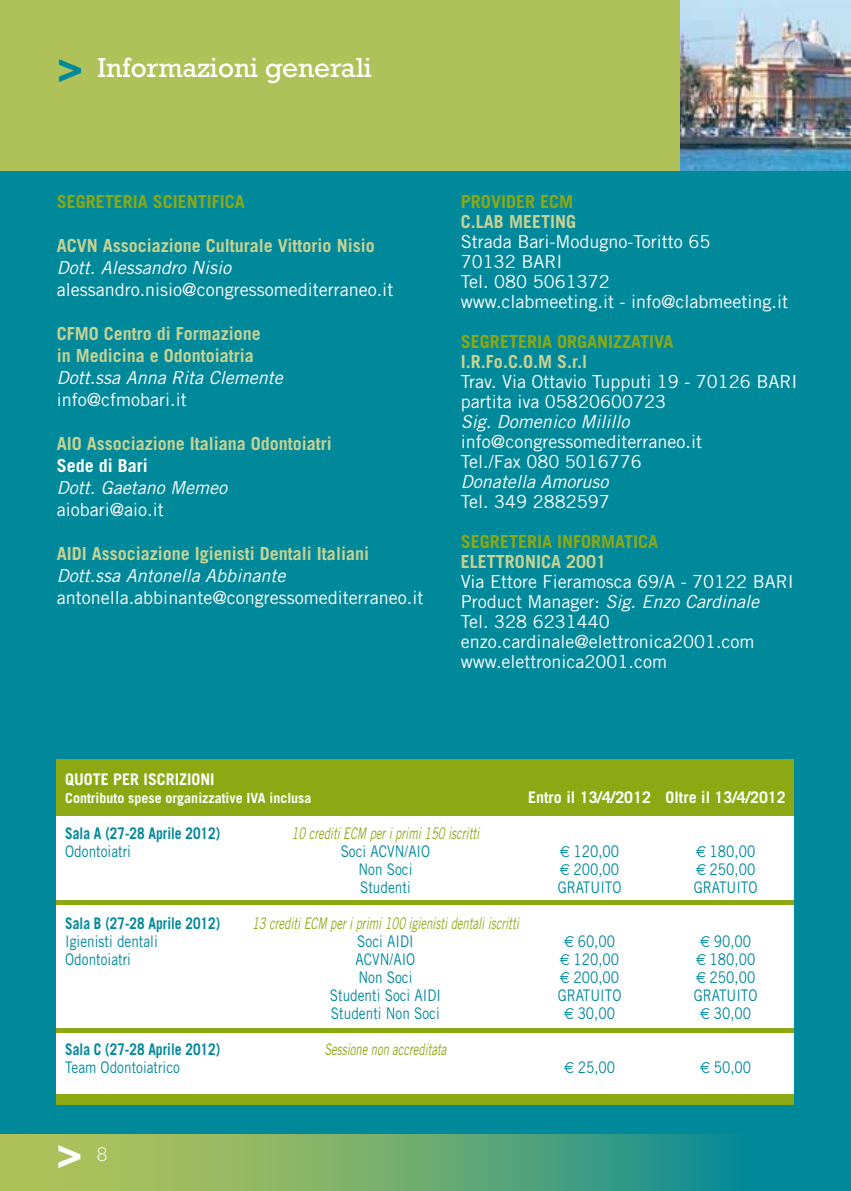
<style>
.page{position:relative;width:851px;height:1191px;background:#fff}
.page>*{position:absolute;margin:0;border:0;box-sizing:border-box;transform-origin:0 0}
.t1{font:700 40px "Rockwell";color:#fff}
.t2{font:28px "Rockwell";color:#fff}
.t3{font:18px/20px "Trade Gothic";color:#fff}
.t4{font:700 18px/22px "Trade Gothic";color:#c7d292}
.t5{font:italic 18px "Trade Gothic";color:#fff}
.t6{font:700 18px "Trade Gothic";color:#8ca914}
.t7{font:700 18px "Trade Gothic";color:#fff}
.t8{font:16px "Trade Gothic";color:#00889b;scale:.85 1}
.t9{font:italic 16px "Trade Gothic";color:#8ca914;scale:.7 1}
.t10{font:700 16px "Trade Gothic";color:#00889b;scale:.85 1}
.t11{font:700 16px "Trade Gothic";color:#fff}
.t12{font:italic 16px "Trade Gothic";color:#8ca914;scale:.7 1}
.t13{font:700 14px "Trade Gothic";color:#fff}
.s1{font-weight:700;font-size:40px;color:#00889b}
.s2{font-style:italic}
.s3{font-family:"Euro Sans"}
</style>
<div class="page">
<hr style="left:850px;top:0;width:1px;height:170px;background:#afc25a">
<div style="left:0;top:0;width:850px;height:1139px;background:#00889b"></div>
<div style="left:57px;top:758px;width:737px;height:346px;background:#8ca914"></div>
<div style="left:57px;top:816px;width:737px;height:83px;background:#fff"></div>
<div style="left:57px;top:905px;width:737px;height:123px;background:#fff"></div>
<div style="left:57px;top:1033px;width:737px;height:60px;background:#fff"></div>
<div style="left:0;top:0;width:680px;height:170px;background:#afc25a"></div>
<img style="left:680px;top:0;width:170px;height:170px">
<hr style="left:850px;top:1134px;width:1px;height:57px;background:#00889b">
<div style="left:0;top:1134px;width:850px;height:57px;background:#00889b"></div>
<svg style="left:0;top:1134px;width:725px;height:57px;background:#72ad6f"></svg>
<h2 class="t2" style="left:57px;top:51px;width:317px"><span class="s1">&gt;</span> Informazioni generali</h2>
<p class="t6" style="left:57px;top:191px;width:190px">SEGRETERIA SCIENTIFICA</p>
<p class="t4" style="left:57px;top:234px;width:319px">ACVN Associazione Culturale Vittorio Nisio</p>
<p class="t5" style="left:57px;top:257px;width:176px">Dott. Alessandro Nisio</p>
<p class="t3" style="left:57px;top:279px;width:338px">alessandro.nisio@congressomediterraneo.it</p>
<p class="t4" style="left:57px;top:322px;width:206px">CFMO Centro di Formazione in Medicina e Odontoiatria</p>
<p class="t5" style="left:57px;top:367px;width:227px">Dott.ssa Anna Rita Clemente</p>
<p class="t3" style="left:57px;top:389px;width:131px">info@cfmobari.it</p>
<p class="t4" style="left:57px;top:432px;width:277px">AIO Associazione Italiana Odontoiatri</p>
<p class="t7" style="left:57px;top:455px;width:93px">Sede di Bari</p>
<p class="t5" style="left:57px;top:477px;width:172px">Dott. Gaetano Memeo</p>
<p class="t3" style="left:57px;top:499px;width:108px">aiobari@aio.it</p>
<p class="t4" style="left:57px;top:542px;width:314px">AIDI Associazione Igienisti Dentali Italiani</p>
<p class="t5" style="left:57px;top:565px;width:230px">Dott.ssa Antonella Abbinante</p>
<p class="t3" style="left:57px;top:587px;width:368px">antonella.abbinante@congressomediterraneo.it</p>
<p class="t6" style="left:461px;top:191px;width:114px">PROVIDER ECM</p>
<p class="t4" style="left:461px;top:210px;width:117px">C.LAB MEETING</p>
<p class="t3" style="left:461px;top:231px;width:328px">Strada Bari-Modugno-Toritto 65<br>70132 BARI<br>Tel. 080 5061372<br>www.clabmeeting.it - info@clabmeeting.it</p>
<p class="t6" style="left:461px;top:331px;width:214px">SEGRETERIA ORGANIZZATIVA</p>
<p class="t4" style="left:461px;top:350px;width:128px">I.R.Fo.C.O.M S.r.l</p>
<p class="t3" style="left:461px;top:371px;width:338px">Trav. Via Ottavio Tupputi 19 - 70126 BARI partita iva 05820600723</p>
<p class="t5" style="left:461px;top:411px;width:170px">Sig. Domenico Milillo</p>
<p class="t3" style="left:461px;top:431px;width:242px">info@congressomediterraneo.it<br>Tel./Fax 080 5016776</p>
<p class="t5" style="left:461px;top:471px;width:149px">Donatella Amoruso</p>
<p class="t3" style="left:461px;top:491px;width:150px">Tel. 349 2882597</p>
<p class="t6" style="left:461px;top:531px;width:199px">SEGRETERIA INFORMATICA</p>
<p class="t4" style="left:461px;top:550px;width:147px">ELETTRONICA 2001</p>
<p class="t3" style="left:461px;top:571px;width:334px">Via Ettore Fieramosca 69/A - 70122 BARI<br>Product Manager: <span class="s2">Sig. Enzo Cardinale<br></span>Tel. 328 6231440 enzo.cardinale@elettronica2001.com www.elettronica2001.com</p>
<p class="t11" style="left:65px;top:769px;width:19px">Quote</p>
<p class="t11" style="left:113px;top:769px;width:10px">per</p>
<p class="t11" style="left:143px;top:769px;width:8px">iscrizioni</p>
<p class="t13" style="left:65px;top:789px;width:248px">Contributo spese organizzative IVA inclusa</p>
<p class="t11" style="left:528px;top:787px;width:259px">Entro il 13/4/2012 Oltre il 13/4/2012</p>
<p class="t10" style="left:65px;top:823px;width:184px">Sala A (27-28 Aprile 2012)</p>
<p class="t9" style="left:291px;top:823px;width:274px">10 creditiECM periprimi150 iscritti</p>
<p class="t8" style="left:65px;top:841px;width:79px">Odontoiatri</p>
<p class="t8" style="left:340px;top:841px;width:107px">Soci ACVN/AIO</p>
<p class="t8" style="left:560px;top:841px;width:71px"><span class="s3">€</span> 120,00</p>
<p class="t8" style="left:696px;top:841px;width:71px"><span class="s3">€</span> 180,00</p>
<p class="t8" style="left:358px;top:859px;width:65px">Non Soci</p>
<p class="t8" style="left:560px;top:859px;width:71px"><span class="s3">€</span> 200,00</p>
<p class="t8" style="left:696px;top:859px;width:71px"><span class="s3">€</span> 250,00</p>
<p class="t8" style="left:360px;top:877px;width:61px">Studenti</p>
<p class="t8" style="left:557px;top:877px;width:76px">GRATUITO</p>
<p class="t8" style="left:693px;top:877px;width:76px">GRATUITO</p>
<p class="t10" style="left:65px;top:913px;width:184px">Sala B (27-28 Aprile 2012)</p>
<p class="t9" style="left:252px;top:913px;width:387px">13 creditiECM periprimi100 igienistidentaliiscritti</p>
<p class="t8" style="left:65px;top:931px;width:110px">Igienisti dentali</p>
<p class="t8" style="left:357px;top:931px;width:44px">Soci aidi</p>
<p class="t8" style="left:564px;top:931px;width:61px"><span class="s3">€</span> 60,00</p>
<p class="t8" style="left:700px;top:931px;width:61px"><span class="s3">€</span> 90,00</p>
<p class="t8" style="left:65px;top:949px;width:79px">Odontoiatri</p>
<p class="t8" style="left:355px;top:949px;width:72px">ACVN/AIO</p>
<p class="t8" style="left:560px;top:949px;width:71px"><span class="s3">€</span> 120,00</p>
<p class="t8" style="left:696px;top:949px;width:71px"><span class="s3">€</span> 180,00</p>
<p class="t8" style="left:358px;top:967px;width:65px">Non Soci</p>
<p class="t8" style="left:560px;top:967px;width:71px"><span class="s3">€</span> 200,00</p>
<p class="t8" style="left:696px;top:967px;width:71px"><span class="s3">€</span> 250,00</p>
<p class="t8" style="left:330px;top:985px;width:132px">Studenti Soci AIDI</p>
<p class="t8" style="left:557px;top:985px;width:76px">GRATUITO</p>
<p class="t8" style="left:693px;top:985px;width:76px">GRATUITO</p>
<p class="t8" style="left:331px;top:1003px;width:129px">Studenti Non Soci</p>
<p class="t8" style="left:564px;top:1003px;width:61px"><span class="s3">€</span> 30,00</p>
<p class="t8" style="left:700px;top:1003px;width:61px"><span class="s3">€</span> 30,00</p>
<p class="t10" style="left:65px;top:1039px;width:184px">Sala C (27-28 Aprile 2012)</p>
<p class="t12" style="left:324px;top:1039px;width:176px">Sessione non accreditata</p>
<p class="t8" style="left:65px;top:1057px;width:136px">Team Odontoiatrico</p>
<p class="t8" style="left:564px;top:1057px;width:61px"><span class="s3">€</span> 25,00</p>
<p class="t8" style="left:700px;top:1057px;width:61px"><span class="s3">€</span> 50,00</p>
<h1 class="t1" style="left:56px;top:1133px;width:53px">&gt; <sup>8</sup></h1>
</div>
